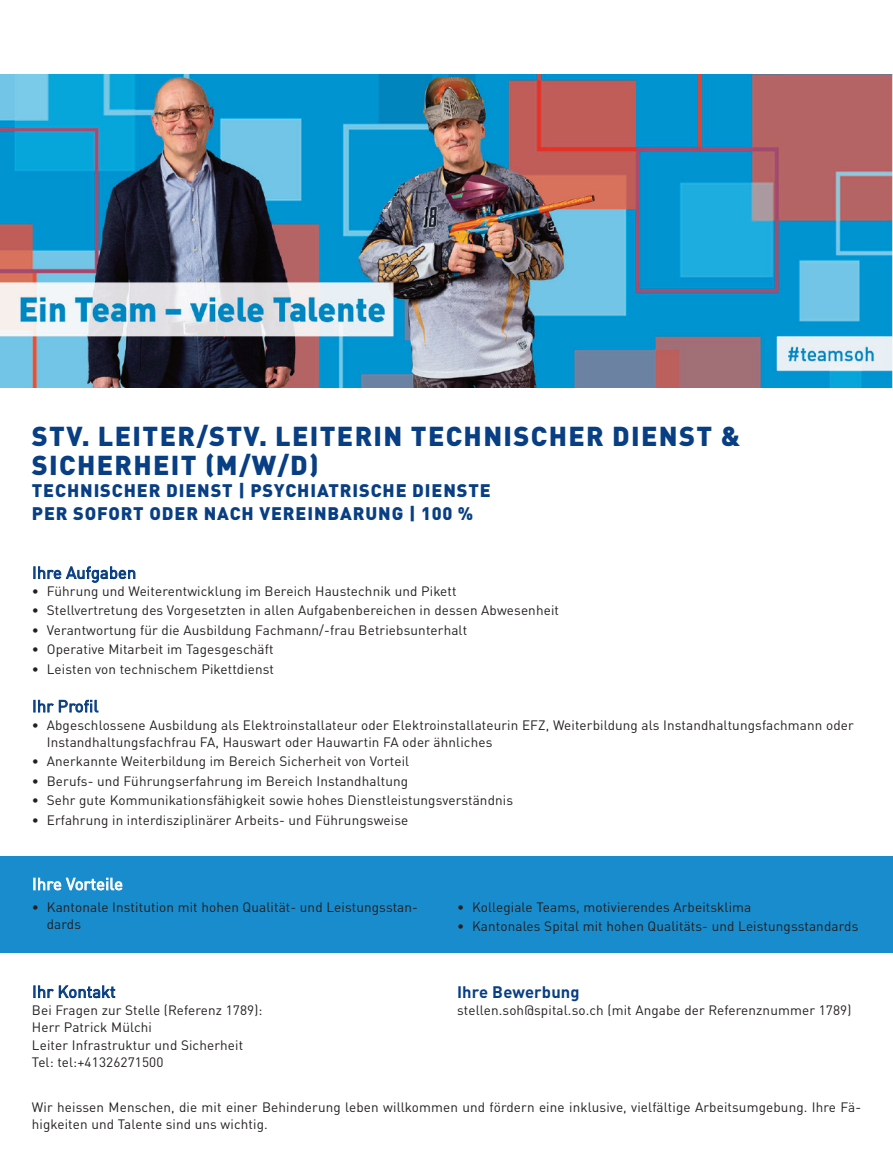
<style>
.page{position:relative;width:893px;height:1161px;background:#fff}
.page>*{position:absolute;margin:0;border:0;box-sizing:border-box;transform-origin:0 0}
.t1{font:900 27px/28.5px "DIN Pro";letter-spacing:.05em;color:#083e83}
.t2{font:900 18px/22.5px "DIN Pro";letter-spacing:.05em;color:#083e83}
.t3{font:16.5px "DIN Pro";letter-spacing:.005em;color:#083e83}
.t4{font:700 16.5px "DIN Pro";letter-spacing:.01em;color:#083e83}
.t5{font:16.5px "DIN Pro";letter-spacing:.005em;color:#fff}
.t6{font:13.5px/17.2px "DIN Pro";letter-spacing:.01em;color:#231f20}
</style>
<div class="page">
<img style="left:0;top:74px;width:892px;height:313px">
<div style="left:0;top:856px;width:893px;height:96px;background:#198ccd"></div>
<h1 class="t1" style="left:32px;top:424px;width:709px">STV. LEITER/STV. LEITERIN TECHNISCHER DIENST &amp;<br>SICHERHEIT (M/W/D)</h1>
<h2 class="t2" style="left:32px;top:481px;width:460px">TECHNISCHER DIENST | PSYCHIATRISCHE DIENSTE<br>PER SOFORT ODER NACH VEREINBARUNG | 100 %</h2>
<p class="t3" style="left:32px;top:567px;width:106px">Ihre Aufgaben</p>
<p class="t6" style="left:32px;top:584px;width:426px">• Führung und Weiterentwicklung im Bereich Haustechnik und Pikett</p>
<p class="t6" style="left:32px;top:603px;width:529px">• Stellvertretung des Vorgesetzten in allen Aufgabenbereichen in dessen Abwesenheit</p>
<p class="t6" style="left:32px;top:623px;width:437px">• Verantwortung für die Ausbildung Fachmann/-frau Betriebsunterhalt</p>
<p class="t6" style="left:32px;top:642px;width:243px">• Operative Mitarbeit im Tagesgeschäft</p>
<p class="t6" style="left:32px;top:661px;width:244px">• Leisten von technischem Pikettdienst</p>
<p class="t3" style="left:32px;top:700px;width:68px">Ihr Profil</p>
<p class="t6" style="left:47px;top:718px;width:809px;text-indent:-15px">• Abgeschlossene Ausbildung als Elektroinstallateur oder Elektroinstallateurin EFZ, Weiterbildung als Instandhaltungsfachmann oder<br>Instandhaltungsfachfrau FA, Hauswart oder Hauwartin FA oder ähnliches</p>
<p class="t6" style="left:32px;top:754px;width:379px">• Anerkannte Weiterbildung im Bereich Sicherheit von Vorteil</p>
<p class="t6" style="left:32px;top:774px;width:378px">• Berufs- und Führungserfahrung im Bereich Instandhaltung</p>
<p class="t6" style="left:32px;top:793px;width:483px">• Sehr gute Kommunikationsfähigkeit sowie hohes Dienstleistungsverständnis</p>
<p class="t6" style="left:32px;top:812px;width:378px">• Erfahrung in interdisziplinärer Arbeits- und Führungsweise</p>
<p class="t5" style="left:32px;top:878px;width:92px">Ihre Vorteile</p>
<p class="t6" style="left:47px;top:900px;width:373px;text-indent:-15px">• Kantonale Institution mit hohen Qualität- und Leistungsstan&shy;dards</p>
<p class="t6" style="left:457px;top:900px;width:296px">• Kollegiale Teams, motivierendes Arbeitsklima</p>
<p class="t6" style="left:457px;top:919px;width:403px">• Kantonales Spital mit hohen Qualitäts- und Leistungsstandards</p>
<p class="t3" style="left:32px;top:985px;width:85px">Ihr Kontakt</p>
<p class="t6" style="left:32px;top:1003px;width:232px">Bei Fragen zur Stelle (Referenz 1789):<br>Herr Patrick Mülchi<br>Leiter Infrastruktur und Sicherheit<br>Tel: tel:+41326271500</p>
<p class="t6" style="left:32px;top:1099px;width:831px">Wir heissen Menschen, die mit einer Behinderung leben willkommen und fördern eine inklusive, vielfältige Arbeitsumgebung. Ihre Fä&shy;higkeiten und Talente sind uns wichtig.</p>
<p class="t4" style="left:457px;top:986px;width:124px">Ihre Bewerbung</p>
<p class="t6" style="left:457px;top:1003px;width:396px">stellen.soh@spital.so.ch (mit Angabe der Referenznummer 1789)</p>
</div>
